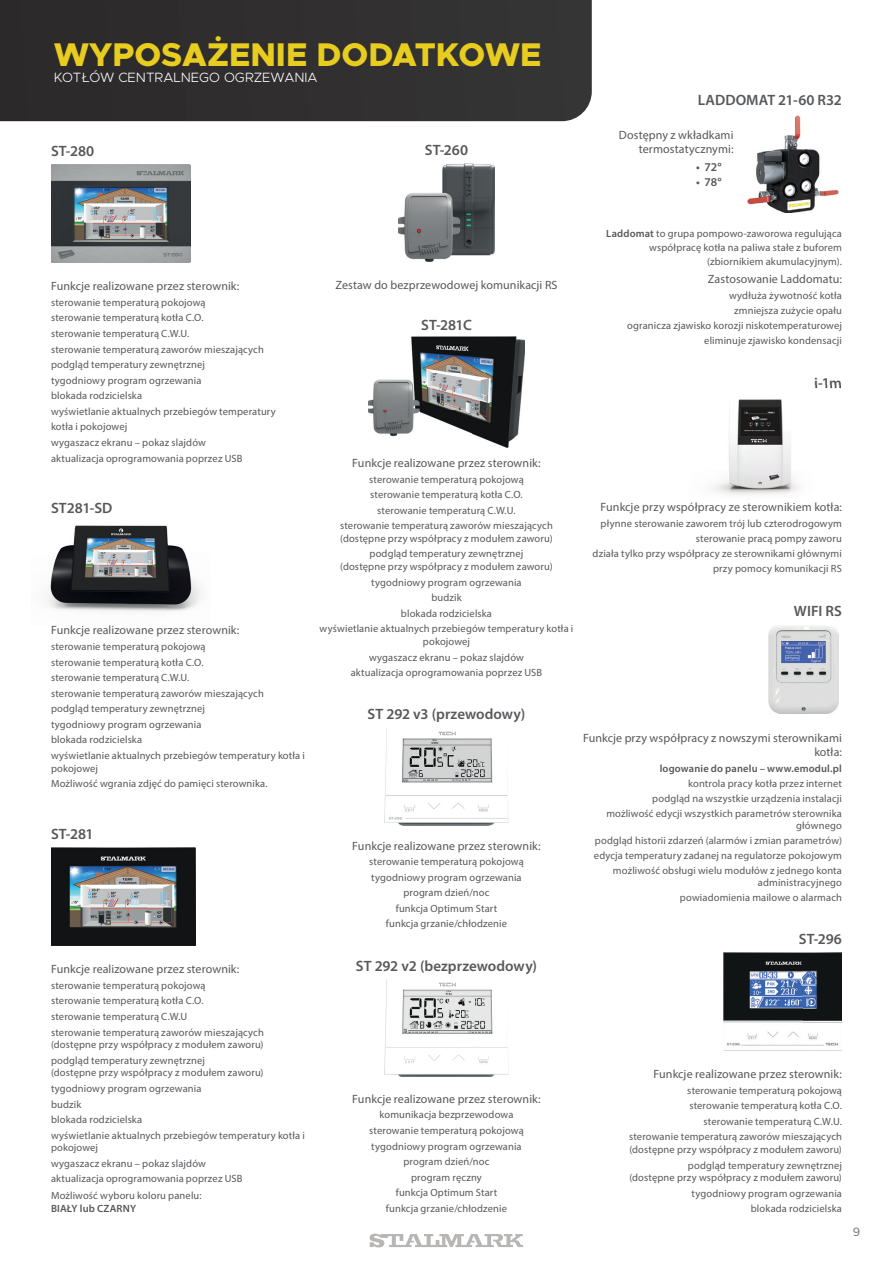
<style>
.page{position:relative;width:893px;height:1263px;background:#fff}
.page>*{position:absolute;margin:0;border:0;box-sizing:border-box;transform-origin:0 0}
.t1{font:800 33px "Metropolis";color:#e8cd1f}
.t2{font:600 15px "Myriad Pro";color:#57585a}
.t3{font:300 13.5px "Metropolis";color:#fff}
.t4{font:12px/14.4px "Myriad Pro";letter-spacing:.005em;color:#57585a;text-align:right}
.t5{font:600 12px "Myriad Pro";color:#57585a}
.t6{font:12px "Metropolis";color:#6c6d70}
.t7{font:10.5px/15.6px "Myriad Pro";letter-spacing:.015em;color:#57585a;text-align:right}
.t8{font:600 10.5px "Myriad Pro";letter-spacing:.015em;color:#57585a}
.s1{font-weight:700}
.s2{font-weight:600}
</style>
<div class="page">
<svg style="left:370px;top:1233px;width:153px;height:14px"></svg>
<div style="left:0;top:0;width:592px;height:121px;background:#302e2f"></div>
<img style="left:46px;top:525px;width:155px;height:87px">
<img style="left:51px;top:164px;width:140px;height:98px">
<img style="left:51px;top:847px;width:144px;height:98px">
<img style="left:398px;top:163px;width:97px;height:98px">
<img style="left:368px;top:337px;width:157px;height:111px">
<img style="left:385px;top:728px;width:123px;height:98px">
<img style="left:384px;top:979px;width:124px;height:98px">
<img style="left:747px;top:115px;width:92px;height:98px">
<img style="left:713px;top:388px;width:128px;height:107px">
<img style="left:815px;top:386px;width:26px;height:2px">
<img style="left:768px;top:626px;width:70px;height:87px">
<img style="left:723px;top:952px;width:119px;height:94px">
<h1 class="t1" style="left:54px;top:34px;width:489px">WYPOSAŻENIE DODATKOWE</h1>
<p class="t3" style="left:54px;top:69px;width:265px">KOTŁÓW CENTRALNEGO OGRZEWANIA</p>
<h2 class="t2" style="left:51px;top:141px;width:45px">ST-280</h2>
<h2 class="t2" style="left:425px;top:140px;width:45px">ST-260</h2>
<h2 class="t2" style="left:698px;top:91px;width:146px">LADDOMAT 21-60 R32</h2>
<p class="t4" style="left:619px;top:127px;width:116px">Dostępny z wkładkami termostatycznymi:</p>
<p class="t5" style="left:696px;top:159px;width:27px">• 72<span class="s1">°</span></p>
<p class="t5" style="left:696px;top:174px;width:27px">• 78<span class="s1">°</span></p>
<p class="t4" style="left:51px;top:279px;width:190px">Funkcje realizowane przez sterownik:</p>
<p class="t7" style="left:51px;top:294px;width:226px;text-align:left">sterowanie temperaturą pokojową<br>sterowanie temperaturą kotła C.O.<br>sterowanie temperaturą C.W.U.<br>sterowanie temperaturą zaworów mieszających podgląd temperatury zewnętrznej<br>tygodniowy program ogrzewania<br>blokada rodzicielska<br>wyświetlanie aktualnych przebiegów temperatury kotła i pokojowej<br>wygaszacz ekranu – pokaz slajdów<br>aktualizacja oprogramowania poprzez USB</p>
<h2 class="t2" style="left:51px;top:498px;width:63px">ST281-SD</h2>
<p class="t4" style="left:51px;top:623px;width:190px">Funkcje realizowane przez sterownik:</p>
<p class="t7" style="left:51px;top:638px;width:255px;text-align:left">sterowanie temperaturą pokojową<br>sterowanie temperaturą kotła C.O.<br>sterowanie temperaturą C.W.U.<br>sterowanie temperaturą zaworów mieszających<br>podgląd temperatury zewnętrznej<br>tygodniowy program ogrzewania<br>blokada rodzicielska<br>wyświetlanie aktualnych przebiegów temperatury kotła i</p>
<p class="t7" style="left:51px;top:760px;width:218px;text-align:left">pokojowej<br>Możliwość wgrania zdjęć do pamięci sterownika.</p>
<h2 class="t2" style="left:51px;top:824px;width:44px">ST-281</h2>
<p class="t4" style="left:51px;top:962px;width:190px">Funkcje realizowane przez sterownik:</p>
<p class="t7" style="left:51px;top:977px;width:214px;text-align:left">sterowanie temperaturą pokojową<br>sterowanie temperaturą kotła C.O.<br>sterowanie temperaturą C.W.U<br>sterowanie temperaturą zaworów mieszających</p>
<p class="t7" style="left:51px;top:1037px;width:214px;text-align:left">(dostępne przy współpracy z modułem zaworu) podgląd temperatury zewnętrznej</p>
<p class="t7" style="left:51px;top:1065px;width:255px;text-align:left">(dostępne przy współpracy z modułem zaworu) tygodniowy program ogrzewania<br>budzik<br>blokada rodzicielska<br>wyświetlanie aktualnych przebiegów temperatury kotła i</p>
<p class="t7" style="left:51px;top:1140px;width:193px;text-align:left">pokojowej<br>wygaszacz ekranu – pokaz slajdów aktualizacja oprogramowania poprzez USB</p>
<p class="t7" style="left:51px;top:1188px;width:152px">Możliwość wyboru koloru panelu:</p>
<p class="t8" style="left:51px;top:1202px;width:87px">BIAŁY lub CZARNY</p>
<p class="t4" style="left:335px;top:278px;width:224px">Zestaw do bezprzewodowej komunikacji RS</p>
<h2 class="t2" style="left:421px;top:316px;width:52px">ST-281C</h2>
<p class="t7" style="left:606px;top:227px;width:237px;line-height:14px"><span class="s2">Laddomat</span> to grupa pompowo-zaworowa regulująca współpracę kotła na paliwa stałe z buforem (zbiornikiem akumulacyjnym).</p>
<p class="t4" style="left:708px;top:272px;width:136px">Zastosowanie Laddomatu:</p>
<p class="t7" style="left:627px;top:287px;width:216px;line-height:15px">wydłuża żywotność kotła<br>zmniejsza zużycie opału<br>ogranicza zjawisko korozji niskotemperaturowej eliminuje zjawisko kondensacji</p>
<h2 class="t2" style="left:814px;top:373px;width:29px">i-1m</h2>
<p class="t4" style="left:352px;top:456px;width:190px">Funkcje realizowane przez sterownik:</p>
<p class="t7" style="left:340px;top:471px;width:214px;text-align:center">sterowanie temperaturą pokojową<br>sterowanie temperaturą kotła C.O.<br>sterowanie temperaturą C.W.U.<br>sterowanie temperaturą zaworów mieszających</p>
<p class="t7" style="left:340px;top:530px;width:214px;text-align:center">(dostępne przy współpracy z modułem zaworu) podgląd temperatury zewnętrznej</p>
<p class="t7" style="left:320px;top:559px;width:255px;text-align:center">(dostępne przy współpracy z modułem zaworu) tygodniowy program ogrzewania<br>budzik<br>blokada rodzicielska<br>wyświetlanie aktualnych przebiegów temperatury kotła i</p>
<p class="t7" style="left:351px;top:633px;width:193px;text-align:center">pokojowej<br>wygaszacz ekranu – pokaz slajdów aktualizacja oprogramowania poprzez USB</p>
<p class="t4" style="left:601px;top:500px;width:243px">Funkcje przy współpracy ze sterownikiem kotła:</p>
<p class="t7" style="left:593px;top:515px;width:251px;line-height:15.1px">płynne sterowanie zaworem trój lub czterodrogowym sterowanie pracą pompy zaworu<br>działa tylko przy współpracy ze sterownikami głównymi przy pomocy komunikacji RS</p>
<h2 class="t2" style="left:794px;top:601px;width:50px">WIFI RS</h2>
<h2 class="t2" style="left:368px;top:705px;width:159px">ST 292 v3 (przewodowy)</h2>
<p class="t4" style="left:352px;top:838px;width:190px">Funkcje realizowane przez sterownik:</p>
<p class="t7" style="left:369px;top:854px;width:156px;text-align:center">sterowanie temperaturą pokojową tygodniowy program ogrzewania program dzień/noc<br>funkcja Optimum Start<br>funkcja grzanie/chłodzenie</p>
<h2 class="t2" style="left:356px;top:956px;width:183px">ST 292 v2 (bezprzewodowy)</h2>
<p class="t4" style="left:583px;top:730px;width:260px">Funkcje przy współpracy z nowszymi sterownikami kotła:</p>
<p class="t8" style="left:660px;top:761px;width:184px">logowanie do panelu – www.emodul.pl</p>
<p class="t7" style="left:606px;top:775px;width:237px;line-height:15px">kontrola pracy kotła przez internet<br>podgląd na wszystkie urządzenia instalacji możliwość edycji wszystkich parametrów sterownika</p>
<p class="t7" style="left:594px;top:817px;width:250px;line-height:15px">głównego<br>podgląd historii zdarzeń (alarmów i zmian parametrów) edycja temperatury zadanej na regulatorze pokojowym możliwość obsługi wielu modułów z jednego konta</p>
<p class="t7" style="left:680px;top:874px;width:163px;line-height:15px">administracyjnego<br>powiadomienia mailowe o alarmach</p>
<h2 class="t2" style="left:799px;top:929px;width:45px">ST-296</h2>
<p class="t4" style="left:352px;top:1091px;width:190px">Funkcje realizowane przez sterownik:</p>
<p class="t7" style="left:369px;top:1107px;width:156px;text-align:center">komunikacja bezprzewodowa sterowanie temperaturą pokojową tygodniowy program ogrzewania program dzień/noc<br>program ręczny<br>funkcja Optimum Start<br>funkcja grzanie/chłodzenie</p>
<p class="t4" style="left:654px;top:1067px;width:190px">Funkcje realizowane przez sterownik:</p>
<p class="t7" style="left:629px;top:1082px;width:214px">sterowanie temperaturą pokojową<br>sterowanie temperaturą kotła C.O.<br>sterowanie temperaturą C.W.U.<br>sterowanie temperaturą zaworów mieszających</p>
<p class="t7" style="left:629px;top:1141px;width:214px">(dostępne przy współpracy z modułem zaworu) podgląd temperatury zewnętrznej</p>
<p class="t7" style="left:629px;top:1170px;width:214px">(dostępne przy współpracy z modułem zaworu) tygodniowy program ogrzewania<br>blokada rodzicielska</p>
<p class="t6" style="left:853px;top:1225px;width:9px">9</p>
</div>
